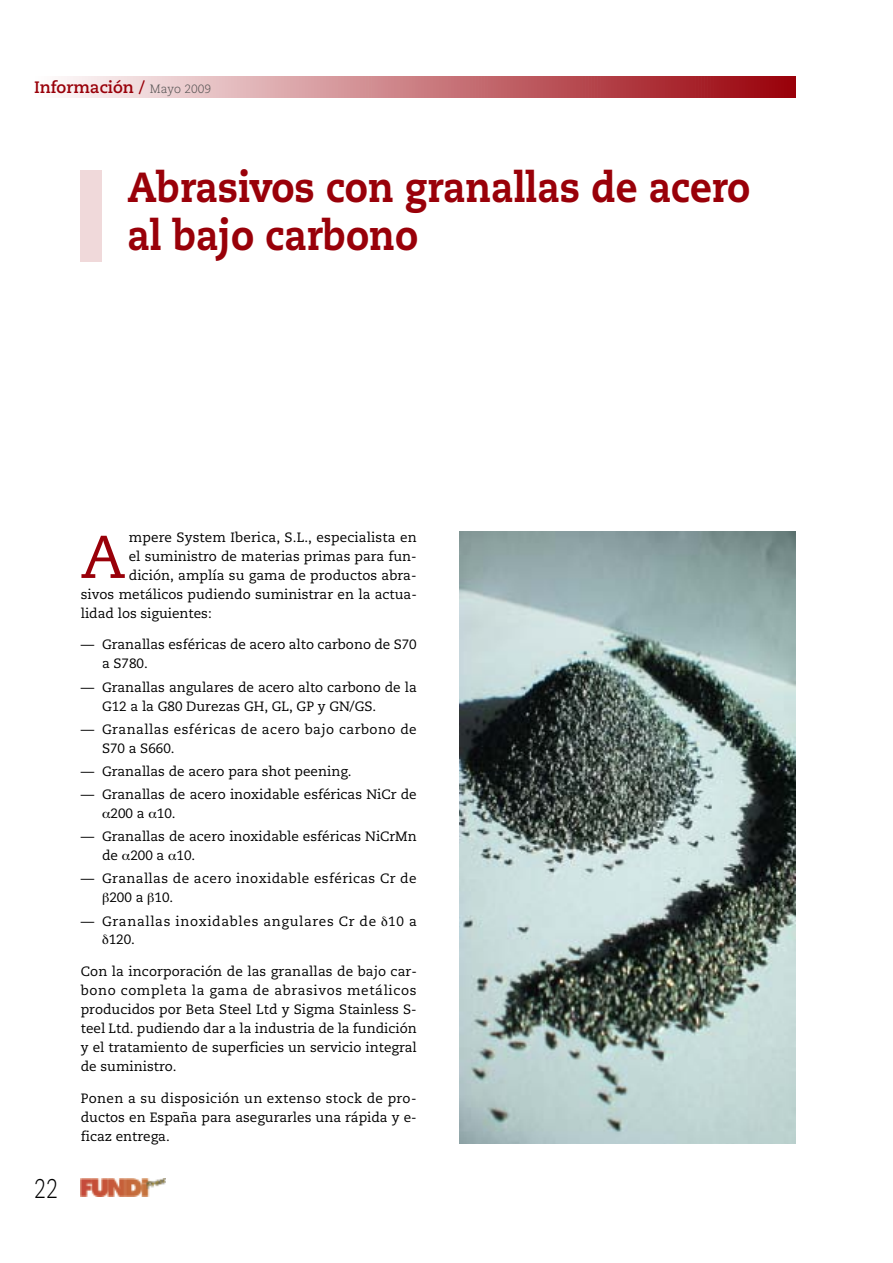
<style>
.page{position:relative;width:893px;height:1263px;background:#fff}
.page>*{position:absolute;margin:0;border:0;box-sizing:border-box;transform-origin:0 0}
.t1{font:60.3px "Caecilia";color:#990009}
.t2{font:800 42px/48px "Caecilia";color:#990009;scale:.9 1}
.t3{font:300 27px "Caecilia";color:#000;scale:.8 1}
.t4{font:700 16.5px "Caecilia";color:#990009}
.t5{font:13.5px/18.9px "Caecilia";color:#000}
.t6{font:13.5px/18.9px "Caecilia";letter-spacing:.035em;color:#000}
.t7{font:13.5px/18.9px "Caecilia";letter-spacing:.03em;color:#000}
.t8{font:13.5px/18.9px "Caecilia";letter-spacing:.05em;color:#000}
.s1{font-weight:300;font-size:12px;color:#4d4d4d}
</style>
<div class="page">
<svg style="left:64px;top:77px;width:732px;height:21px;background:#c97a7f"></svg>
<img style="left:81px;top:1178px;width:85px;height:18px">
<div style="left:81px;top:170px;width:21px;height:91px;background:#f0d9da"></div>
<img style="left:459px;top:531px;width:336px;height:613px">
<p class="t4" style="left:34px;top:81px;width:179px">Información / <span class="s1">Mayo 2009</span></p>
<p class="t2" style="left:128px;top:167px;width:693px">Abrasivos con granallas de acero al bajo carbono</p>
<p class="t3" style="left:34px;top:1177px;width:32px">22</p>
<p class="t1" style="left:81px;top:532px;width:46px">A</p>
<p class="t5" style="left:129px;top:529px;width:289px">mpere System Iberica, S.L., especialista en</p>
<p class="t5" style="left:129px;top:548px;width:289px">el suministro de materias primas para fun-</p>
<p class="t5" style="left:129px;top:567px;width:289px">dición, amplía su gama de productos abra-</p>
<p class="t5" style="left:81px;top:586px;width:338px">sivos metálicos pudiendo suministrar en la actua-</p>
<p class="t5" style="left:81px;top:605px;width:133px">lidad los siguientes:</p>
<p class="t5" style="left:102px;top:636px;width:316px;text-indent:-21px">— Granallas esféricas de acero alto carbono de S70 a S780.</p>
<p class="t5" style="left:102px;top:679px;width:316px;text-indent:-21px">— Granallas angulares de acero alto carbono de la<br>G12 a la G80 Durezas GH, GL, GP y GN/GS.</p>
<p class="t6" style="left:102px;top:721px;width:316px;text-indent:-21px">— Granallas esféricas de acero bajo carbono de<br>S70 a S660.</p>
<p class="t5" style="left:81px;top:763px;width:272px">— Granallas de acero para shot peening.</p>
<p class="t5" style="left:111px;top:786px;width:308px;text-indent:-30px">— Granallas de acero inoxidable esféricas NiCr de<br>200 a 10.</p>
<p class="t5" style="left:102px;top:828px;width:316px;text-indent:-21px">— Granallas de acero inoxidable esféricas NiCrMn de 200 a 10.</p>
<p class="t7" style="left:109px;top:870px;width:309px;text-indent:-29px">— Granallas de acero inoxidable esféricas Cr de<br>200 a 10.</p>
<p class="t8" style="left:109px;top:912px;width:309px;text-indent:-28px">— Granallas inoxidables angulares Cr de 10 a<br>120.</p>
<p class="t5" style="left:81px;top:963px;width:338px;text-align:justify">Con la incorporación de las granallas de bajo car&shy;bono completa la gama de abrasivos metálicos producidos por Beta Steel Ltd y Sigma Stainless S&shy;teel Ltd. pudiendo dar a la industria de la fundición y el tratamiento de superficies un servicio integral de suministro.</p>
<p class="t5" style="left:81px;top:1090px;width:337px;text-align:justify">Ponen a su disposición un extenso stock de pro&shy;ductos en España para asegurarles una rápida y e&shy;ficaz entrega.</p>
</div>
